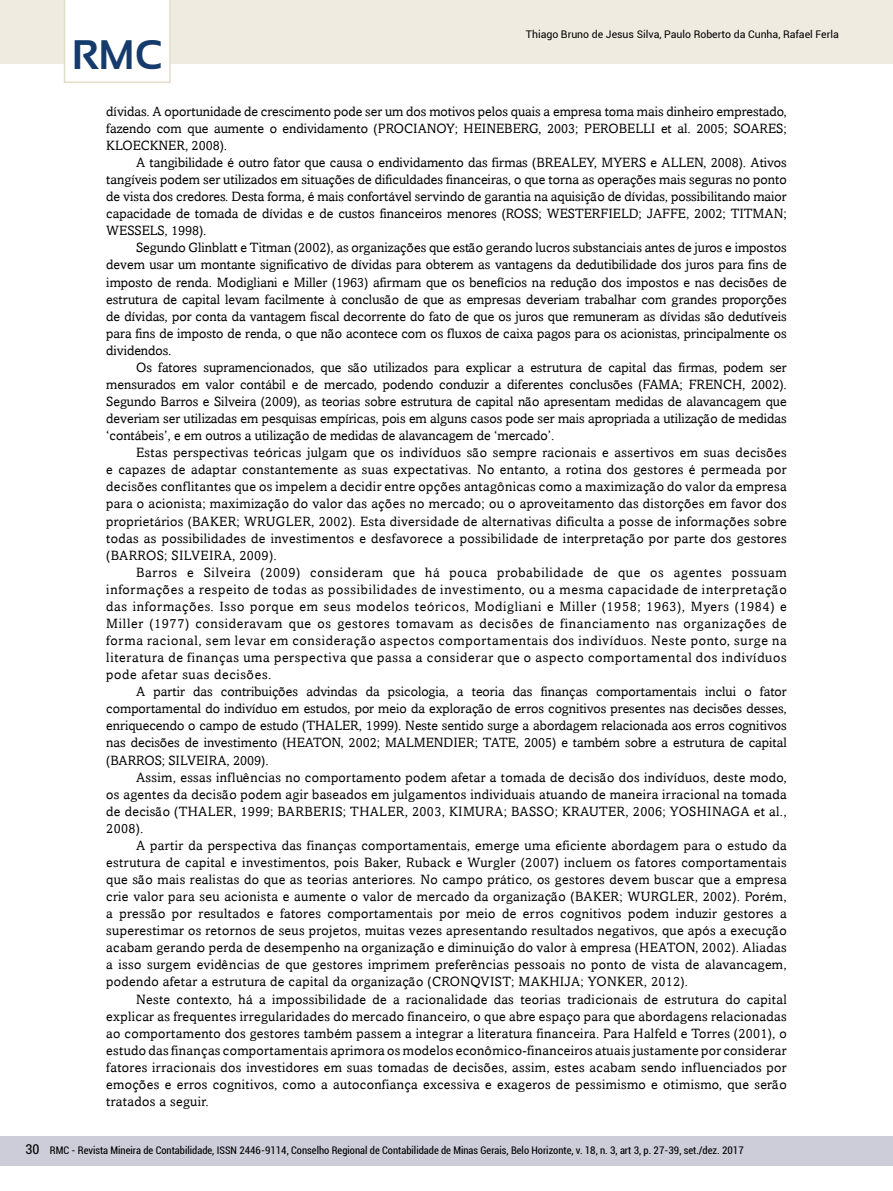
<style>
.page{position:relative;width:893px;height:1191px;background:#fff}
.page>*{position:absolute;margin:0;border:0;box-sizing:border-box;transform-origin:0 0}
.t1{font:700 41.25px "Sansation";color:#143b6b}
.t2{font:13.5px/17.1px "Amasis";color:#000;text-align:justify}
.t3{font:condensed 13.5px "Roboto";color:#000}
.t4{font:condensed 10.5px "Roboto";color:#000}
.t5{font:10.5px "Roboto";color:#000}
</style>
<div class="page">
<div style="left:0;top:1135px;width:893px;height:30px;background:#cdcdda"></div>
<div style="left:0;top:0;width:893px;height:64px;background:#efebe1"></div>
<div style="left:64px;top:0;width:107px;height:83px;background:#fff"></div>
<h1 class="t1" style="left:72px;top:32px;width:92px">RMC</h1>
<p class="t5" style="left:526px;top:27px;width:314px">Thiago Bruno de Jesus Silva, Paulo Roberto da Cunha, Rafael Ferla</p>
<p class="t2" style="left:106px;top:103px;width:682px">dívidas. A oportunidade de crescimento pode ser um dos motivos pelos quais a empresa toma mais dinheiro emprestado, fazendo com que aumente o endividamento (PROCIANOY; HEINEBERG, 2003; PEROBELLI et al. 2005; SOARES; KLOECKNER, 2008).</p>
<p class="t2" style="left:106px;top:154px;width:682px;text-indent:30px">A tangibilidade é outro fator que causa o endividamento das firmas (BREALEY, MYERS e ALLEN, 2008). Ativos tangíveis podem ser utilizados em situações de dificuldades financeiras, o que torna as operações mais seguras no ponto de vista dos credores. Desta forma, é mais confortável servindo de garantia na aquisição de dívidas, possibilitando maior capacidade de tomada de dívidas e de custos financeiros menores (ROSS; WESTERFIELD; JAFFE, 2002; TITMAN; WESSELS, 1998).</p>
<p class="t2" style="left:106px;top:239px;width:682px;text-indent:30px">Segundo Glinblatt e Titman (2002), as organizações que estão gerando lucros substanciais antes de juros e impostos devem usar um montante significativo de dívidas para obterem as vantagens da dedutibilidade dos juros para fins de imposto de renda. Modigliani e Miller (1963) afirmam que os benefícios na redução dos impostos e nas decisões de estrutura de capital levam facilmente à conclusão de que as empresas deveriam trabalhar com grandes proporções de dívidas, por conta da vantagem fiscal decorrente do fato de que os juros que remuneram as dívidas são dedutíveis para fins de imposto de renda, o que não acontece com os fluxos de caixa pagos para os acionistas, principalmente os dividendos.</p>
<p class="t2" style="left:106px;top:359px;width:682px;text-indent:30px">Os fatores supramencionados, que são utilizados para explicar a estrutura de capital das firmas, podem ser mensurados em valor contábil e de mercado, podendo conduzir a diferentes conclusões (FAMA; FRENCH, 2002).<br>Segundo Barros e Silveira (2009), as teorias sobre estrutura de capital não apresentam medidas de alavancagem que deveriam ser utilizadas em pesquisas empíricas, pois em alguns casos pode ser mais apropriada a utilização de medidas ‘contábeis’, e em outros a utilização de medidas de alavancagem de ‘mercado’.</p>
<p class="t2" style="left:106px;top:444px;width:682px;text-indent:30px">Estas perspectivas teóricas julgam que os indivíduos são sempre racionais e assertivos em suas decisões e capazes de adaptar constantemente as suas expectativas. No entanto, a rotina dos gestores é permeada por decisões conflitantes que os impelem a decidir entre opções antagônicas como a maximização do valor da empresa para o acionista; maximização do valor das ações no mercado; ou o aproveitamento das distorções em favor dos proprietários (BAKER; WRUGLER, 2002). Esta diversidade de alternativas dificulta a posse de informações sobre todas as possibilidades de investimentos e desfavorece a possibilidade de interpretação por parte dos gestores (BARROS; SILVEIRA, 2009).</p>
<p class="t2" style="left:106px;top:563px;width:682px;text-indent:30px">Barros e Silveira (2009) consideram que há pouca probabilidade de que os agentes possuam informações a respeito de todas as possibilidades de investimento, ou a mesma capacidade de interpretação das informações. Isso porque em seus modelos teóricos, Modigliani e Miller (1958; 1963), Myers (1984) e Miller (1977) consideravam que os gestores tomavam as decisões de financiamento nas organizações de forma racional, sem levar em consideração aspectos comportamentais dos indivíduos. Neste ponto, surge na literatura de finanças uma perspectiva que passa a considerar que o aspecto comportamental dos indivíduos pode afetar suas decisões.</p>
<p class="t2" style="left:106px;top:683px;width:682px;text-indent:30px">A partir das contribuições advindas da psicologia, a teoria das finanças comportamentais inclui o fator comportamental do indivíduo em estudos, por meio da exploração de erros cognitivos presentes nas decisões desses, enriquecendo o campo de estudo (THALER, 1999). Neste sentido surge a abordagem relacionada aos erros cognitivos nas decisões de investimento (HEATON, 2002; MALMENDIER; TATE, 2005) e também sobre a estrutura de capital (BARROS; SILVEIRA, 2009).</p>
<p class="t2" style="left:106px;top:768px;width:682px;text-indent:30px">Assim, essas influências no comportamento podem afetar a tomada de decisão dos indivíduos, deste modo, os agentes da decisão podem agir baseados em julgamentos individuais atuando de maneira irracional na tomada de decisão (THALER, 1999; BARBERIS; THALER, 2003, KIMURA; BASSO; KRAUTER, 2006; YOSHINAGA et al., 2008).</p>
<p class="t2" style="left:106px;top:836px;width:682px;text-indent:30px">A partir da perspectiva das finanças comportamentais, emerge uma eficiente abordagem para o estudo da estrutura de capital e investimentos, pois Baker, Ruback e Wurgler (2007) incluem os fatores comportamentais que são mais realistas do que as teorias anteriores. No campo prático, os gestores devem buscar que a empresa crie valor para seu acionista e aumente o valor de mercado da organização (BAKER; WURGLER, 2002). Porém, a pressão por resultados e fatores comportamentais por meio de erros cognitivos podem induzir gestores a superestimar os retornos de seus projetos, muitas vezes apresentando resultados negativos, que após a execução acabam gerando perda de desempenho na organização e diminuição do valor à empresa (HEATON, 2002). Aliadas a isso surgem evidências de que gestores imprimem preferências pessoais no ponto de vista de alavancagem, podendo afetar a estrutura de capital da organização (CRONQVIST; MAKHIJA; YONKER, 2012).</p>
<p class="t2" style="left:106px;top:990px;width:682px;text-indent:30px">Neste contexto, há a impossibilidade de a racionalidade das teorias tradicionais de estrutura do capital explicar as frequentes irregularidades do mercado financeiro, o que abre espaço para que abordagens relacionadas ao comportamento dos gestores também passem a integrar a literatura financeira. Para Halfeld e Torres (2001), o estudo das finanças comportamentais aprimora os modelos econômico-financeiros atuais justamente por considerar fatores irracionais dos investidores em suas tomadas de decisões, assim, estes acabam sendo influenciados por emoções e erros cognitivos, como a autoconfiança excessiva e exageros de pessimismo e otimismo, que serão tratados a seguir.</p>
<p class="t3" style="left:26px;top:1140px;width:15px">30</p>
<p class="t4" style="left:50px;top:1143px;width:695px">RMC - Revista Mineira de Contabilidade, ISSN 2446-9114, Conselho Regional de Contabilidade de Minas Gerais, Belo Horizonte, v. 18, n. 3, art 3, p. 27-39, set./dez. 2017</p>
</div>
